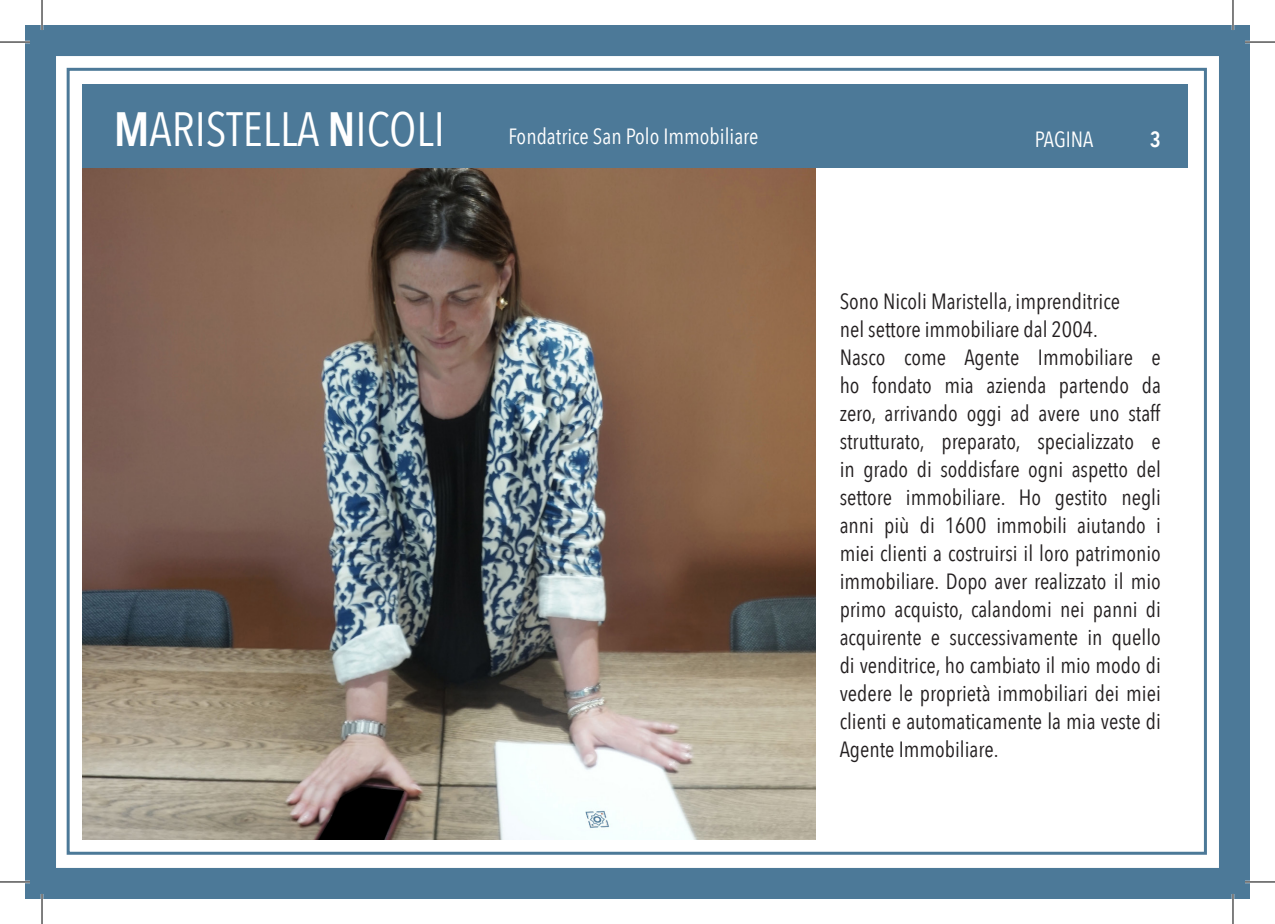
<style>
.page{position:relative;width:1275px;height:924px;background:#fff}
.page>*{position:absolute;margin:0;border:0;box-sizing:border-box;transform-origin:0 0}
.t1{font:48px "Avenir Next Condensed";color:#fff}
.t2{font:22px/28px "Avenir Next Condensed";color:#231f20;text-align:justify}
.t3{font:22px "Avenir Next Condensed";color:#fff}
.t4{font:600 22px "Avenir Next Condensed";color:#fff}
.s1{font-weight:600}
</style>
<div class="page">
<div style="left:25px;top:25px;width:1225px;height:873px;background:#4c7998"></div>
<div style="left:49px;top:49px;width:1177px;height:825px;background:#fff"></div>
<div style="left:42px;top:42px;width:1191px;height:839px;border:14px solid #4c7998"></div>
<div style="left:67px;top:68px;width:1140px;height:786px;background:#fff;border:3px solid #4c7998"></div>
<img style="left:82px;top:168px;width:733px;height:671px">
<div style="left:82px;top:85px;width:1105px;height:83px;background:#4c7998"></div>
<hr style="left:0;top:41px;width:30px;height:2px;background:#fff">
<hr style="left:1245px;top:41px;width:30px;height:2px;background:#fff">
<hr style="left:0;top:880px;width:30px;height:2px;background:#fff">
<hr style="left:1245px;top:880px;width:30px;height:2px;background:#fff">
<hr style="left:41px;top:0;width:2px;height:30px;background:#fff">
<hr style="left:41px;top:893px;width:2px;height:30px;background:#fff">
<hr style="left:1231px;top:0;width:3px;height:30px;background:#fff">
<hr style="left:1231px;top:893px;width:3px;height:30px;background:#fff">
<hr style="left:0;top:42px;width:30px;height:1px;background:#000">
<hr style="left:1245px;top:42px;width:30px;height:1px;background:#000">
<hr style="left:0;top:881px;width:30px;height:1px;background:#000">
<hr style="left:1245px;top:881px;width:30px;height:1px;background:#000">
<hr style="left:42px;top:0;width:1px;height:30px;background:#000">
<hr style="left:42px;top:893px;width:1px;height:30px;background:#000">
<hr style="left:1232px;top:0;width:1px;height:30px;background:#000">
<hr style="left:1232px;top:893px;width:1px;height:30px;background:#000">
<p class="t1" style="left:114px;top:88px;width:332px"><span class="s1">M</span>ARISTELLA <span class="s1">N</span>ICOLI</p>
<p class="t3" style="left:508px;top:118px;width:251px">Fondatrice San Polo Immobiliare</p>
<p class="t3" style="left:1034px;top:121px;width:60px">PAGINA</p>
<p class="t4" style="left:1150px;top:121px;width:12px">3</p>
<p class="t2" style="left:839px;top:286px;width:282px">Sono Nicoli Maristella, imprenditrice</p>
<p class="t2" style="left:839px;top:314px;width:260px">nel settore immobiliare dal 2004.</p>
<p class="t2" style="left:839px;top:342px;width:323px">Nasco come Agente Immobiliare e ho fondato mia azienda partendo da zero, arrivando oggi ad avere uno staff strutturato, preparato, specializzato e in grado di soddisfare ogni aspetto del settore immobiliare. Ho gestito negli anni più di 1600 immobili aiutando i miei clienti a costruirsi il loro patrimonio immobiliare. Dopo aver realizzato il mio primo acquisto, calandomi nei panni di acquirente e successivamente in quello di venditrice, ho cambiato il mio modo di vedere le proprietà immobiliari dei miei clienti e automaticamente la mia veste di Agente Immobiliare.</p>
</div>
